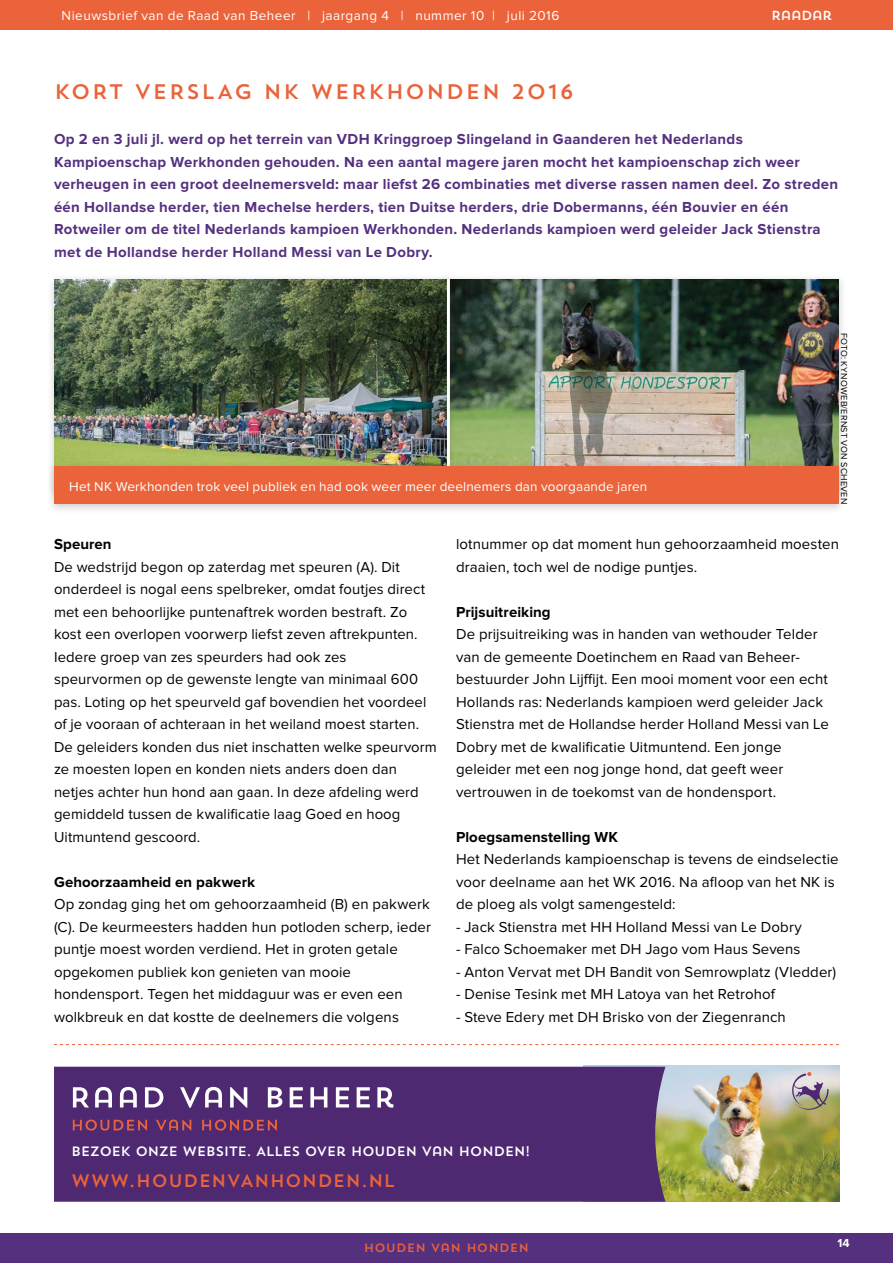
<style>
.page{position:relative;width:893px;height:1263px;background:#fff}
.page>*{position:absolute;margin:0;border:0;box-sizing:border-box;transform-origin:0 0}
.t1{font:21px "Trend Sans One";letter-spacing:.045em;color:#ea633a}
.t2{font:18px "Trend Sans One";color:#ea633a}
.t3{font:15px/22.5px "Proxima Nova";letter-spacing:.005em;color:#000}
.t4{font:700 15px/22.5px "Proxima Nova";letter-spacing:.02em;color:#55307f}
.t5{font:700 15px "Proxima Nova";letter-spacing:.005em;color:#000}
.t6{font:13.5px "Proxima Nova";letter-spacing:.015em;color:#fff}
.t7{font:13.5px "Proxima Nova";letter-spacing:.035em;color:#fff}
.t8{font:13.5px "Trend Sans One";letter-spacing:-.05em;color:#fff}
.t9{font:13.05px "Trend Sans One";letter-spacing:-.07em;color:#fff}
.t10{font:12px "Trend Sans One";color:#ea633a}
.t11{font:700 12px "Proxima Nova";color:#fff}
.t12{font:9px "Proxima Nova";letter-spacing:.03em;color:#000}
</style>
<div class="page">
<div style="left:0;top:1233px;width:893px;height:30px;background:#55307f"></div>
<div style="left:0;top:0;width:893px;height:30px;background:#ea633a"></div>
<div style="left:436px;top:273px;width:411px;height:229px;background:#000;opacity:.2"></div>
<img style="left:456px;top:279px;width:383px;height:181px">
<div style="left:46px;top:273px;width:410px;height:229px;background:#000;opacity:.2"></div>
<img style="left:54px;top:279px;width:393px;height:181px">
<svg style="left:54px;top:1044px;width:785px;height:1px"></svg>
<img style="left:584px;top:1066px;width:256px;height:136px">
<div style="left:54px;top:1067px;width:611px;height:135px;background:#4e2972"></div>
<svg style="left:73px;top:1087px;width:16px;height:20px"></svg>
<svg style="left:95px;top:1087px;width:17px;height:20px"></svg>
<svg style="left:120px;top:1087px;width:17px;height:20px"></svg>
<svg style="left:145px;top:1087px;width:18px;height:20px"></svg>
<svg style="left:180px;top:1087px;width:42px;height:21px"></svg>
<svg style="left:230px;top:1087px;width:17px;height:21px"></svg>
<svg style="left:268px;top:1087px;width:14px;height:20px"></svg>
<svg style="left:290px;top:1087px;width:13px;height:20px"></svg>
<svg style="left:310px;top:1087px;width:17px;height:20px"></svg>
<svg style="left:336px;top:1087px;width:13px;height:20px"></svg>
<svg style="left:357px;top:1087px;width:13px;height:20px"></svg>
<svg style="left:377px;top:1087px;width:16px;height:20px"></svg>
<svg style="left:73px;top:1119px;width:74px;height:11px"></svg>
<svg style="left:156px;top:1119px;width:35px;height:11px"></svg>
<svg style="left:202px;top:1119px;width:75px;height:11px"></svg>
<svg style="left:787px;top:1072px;width:42px;height:38px;background:#b2a9a8"></svg>
<hr style="left:447px;top:279px;width:3px;height:201px;background:#fff">
<div style="left:46px;top:460px;width:801px;height:54px;background:#000;opacity:.2"></div>
<div style="left:54px;top:466px;width:785px;height:38px;background:#ea633a"></div>
<p class="t7" style="left:62px;top:9px;width:499px">Nieuwsbrief van de Raad van Beheer | jaargang 4 | nummer 10 | juli 2016</p>
<p class="t9" style="left:771px;top:7px;width:63px">RAADAR</p>
<h1 class="t1" style="left:54px;top:78px;width:522px">KORT VERSLAG NK WERKHONDEN 2016</h1>
<p class="t4" style="left:54px;top:128px;width:786px">Op 2 en 3 juli jl. werd op het terrein van VDH Kringgroep Slingeland in Gaanderen het Nederlands Kampioenschap Werkhonden gehouden. Na een aantal magere jaren mocht het kampioenschap zich weer verheugen in een groot deelnemersveld: maar liefst 26 combinaties met diverse rassen namen deel. Zo streden één Hollandse herder, tien Mechelse herders, tien Duitse herders, drie Dobermanns, één Bouvier en één Rotweiler om de titel Nederlands kampioen Werkhonden. Nederlands kampioen werd geleider Jack Stienstra met de Hollandse herder Holland Messi van Le Dobry.</p>
<p class="t6" style="left:69px;top:480px;width:580px">Het NK Werkhonden trok veel publiek en had ook weer meer deelnemers dan voorgaande jaren</p>
<p class="t12" style="left:848px;top:333px;width:173px;rotate:90deg">FOTO: KYNOWEB/ERNST VON SCHEVEN</p>
<p class="t5" style="left:54px;top:537px;width:59px">Speuren</p>
<p class="t3" style="left:54px;top:556px;width:384px">De wedstrijd begon op zaterdag met speuren (A). Dit onderdeel is nogal eens spelbreker, omdat foutjes direct met een behoorlijke puntenaftrek worden bestraft. Zo kost een overlopen voorwerp liefst zeven aftrekpunten.<br>Iedere groep van zes speurders had ook zes speurvormen op de gewenste lengte van minimaal 600 pas. Loting op het speurveld gaf bovendien het voordeel of je vooraan of achteraan in het weiland moest starten.<br>De geleiders konden dus niet inschatten welke speurvorm ze moesten lopen en konden niets anders doen dan netjes achter hun hond aan gaan. In deze afdeling werd gemiddeld tussen de kwalificatie laag Goed en hoog Uitmuntend gescoord.</p>
<p class="t5" style="left:54px;top:875px;width:203px">Gehoorzaamheid en pakwerk</p>
<p class="t3" style="left:54px;top:893px;width:379px">Op zondag ging het om gehoorzaamheid (B) en pakwerk (C). De keurmeesters hadden hun potloden scherp, ieder puntje moest worden verdiend. Het in groten getale opgekomen publiek kon genieten van mooie hondensport. Tegen het middaguur was er even een wolkbreuk en dat kostte de deelnemers die volgens</p>
<p class="t3" style="left:456px;top:533px;width:384px">lotnummer op dat moment hun gehoorzaamheid moesten draaien, toch wel de nodige puntjes.</p>
<p class="t5" style="left:456px;top:605px;width:96px">Prijsuitreiking</p>
<p class="t3" style="left:456px;top:623px;width:374px">De prijsuitreiking was in handen van wethouder Telder van de gemeente Doetinchem en Raad van Beheer&shy;bestuurder John Lijffijt. Een mooi moment voor een echt Hollands ras: Nederlands kampioen werd geleider Jack Stienstra met de Hollandse herder Holland Messi van Le Dobry met de kwalificatie Uitmuntend. Een jonge geleider met een nog jonge hond, dat geeft weer vertrouwen in de toekomst van de hondensport.</p>
<p class="t5" style="left:456px;top:830px;width:163px">Ploegsamenstelling WK</p>
<p class="t3" style="left:456px;top:848px;width:384px">Het Nederlands kampioenschap is tevens de eindselectie voor deelname aan het WK 2016. Na afloop van het NK is de ploeg als volgt samengesteld:</p>
<p class="t3" style="left:456px;top:916px;width:347px">- Jack Stienstra met HH Holland Messi van Le Dobry</p>
<p class="t3" style="left:456px;top:938px;width:346px">- Falco Schoemaker met DH Jago vom Haus Sevens</p>
<p class="t3" style="left:456px;top:961px;width:382px">- Anton Vervat met DH Bandit von Semrowplatz (Vledder)</p>
<p class="t3" style="left:456px;top:983px;width:320px">- Denise Tesink met MH Latoya van het Retrohof</p>
<p class="t3" style="left:456px;top:1006px;width:331px">- Steve Edery met DH Brisko von der Ziegenranch</p>
<p class="t8" style="left:71px;top:1143px;width:461px">BEZOEK ONZE WEBSITE. ALLES OVER HOUDEN VAN HONDEN!</p>
<p class="t2" style="left:71px;top:1169px;width:325px">WWW.HOUDENVANHONDEN.NL</p>
<p class="t10" style="left:364px;top:1240px;width:167px">HOUDEN VAN HONDEN</p>
<p class="t11" style="left:837px;top:1237px;width:14px">14</p>
</div>
